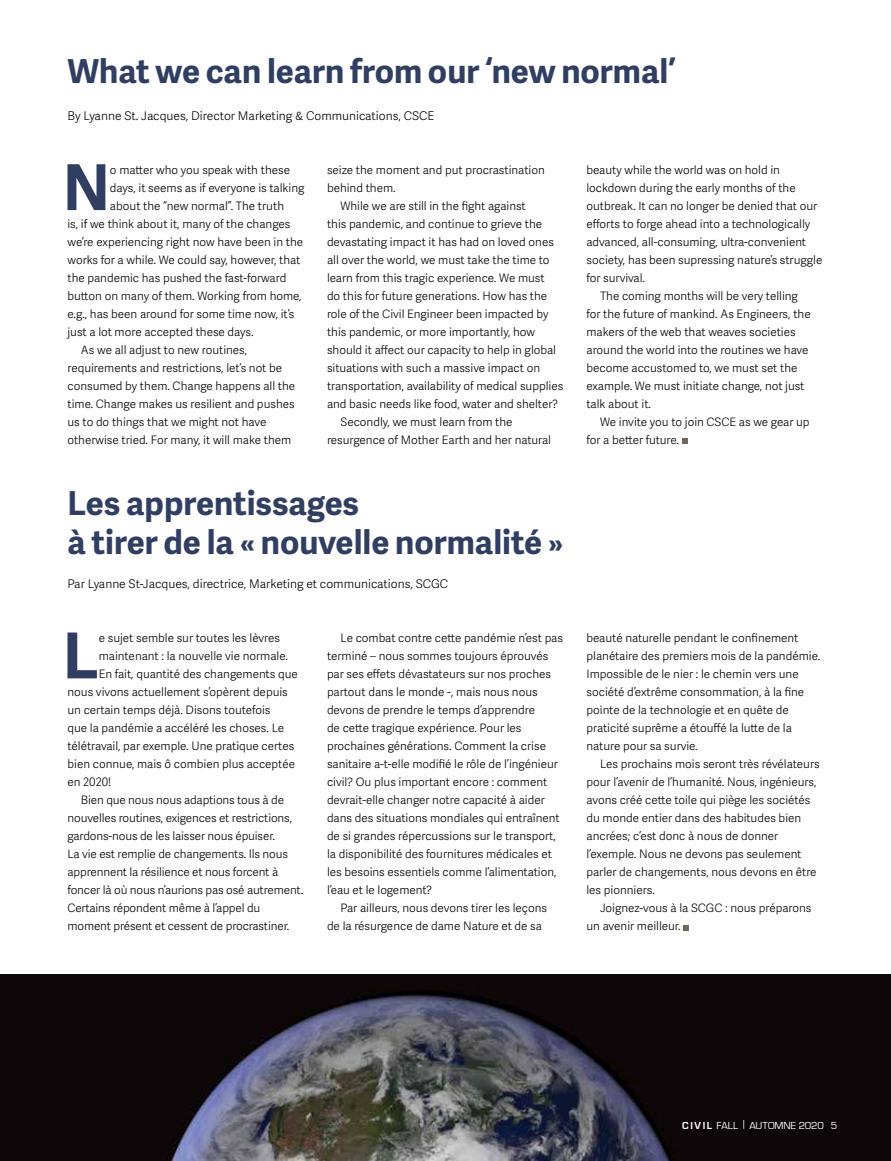
<style>
.page{position:relative;width:891px;height:1161px;background:#fff}
.page>*{position:absolute;margin:0;border:0;box-sizing:border-box;transform-origin:0 0}
.t1{font:700 63.3px "Adelle Sans";color:#303e61}
.t2{font:700 33px/39.6px "Adelle Sans";color:#303e61}
.t3{font:300 12px "Adelle Sans";color:#000}
.t4{font:300 11.7px/18px "Adelle Sans";color:#000}
.t5{font:10.5px "Eurostile";letter-spacing:-.005em;color:#fff}
.s1{font-weight:700}
</style>
<div class="page">
<svg style="left:682px;top:438px;width:5px;height:6px"></svg>
<svg style="left:683px;top:925px;width:6px;height:5px"></svg>
<img style="left:0;top:975px;width:891px;height:186px">
<h2 class="t2" style="left:68px;top:50px;width:610px">What we can learn from our ‘new normal’</h2>
<p class="t3" style="left:68px;top:107px;width:368px">By Lyanne St. Jacques, Director Marketing &amp; Communications, CSCE</p>
<h1 class="t1" style="left:63px;top:141px;width:49px">N</h1>
<p class="t4" style="left:110px;top:161px;width:182px">o matter who you speak with these</p>
<p class="t4" style="left:110px;top:179px;width:196px">days, it seems as if everyone is talking</p>
<p class="t4" style="left:110px;top:197px;width:176px">about the “new normal”. The truth</p>
<p class="t4" style="left:67px;top:215px;width:224px">is, if we think about it, many of the changes</p>
<p class="t4" style="left:67px;top:233px;width:237px">we’re experiencing right now have been in the</p>
<p class="t4" style="left:67px;top:251px;width:234px">works for a while. We could say, however, that</p>
<p class="t4" style="left:67px;top:269px;width:220px">the pandemic has pushed the fast-forward</p>
<p class="t4" style="left:67px;top:287px;width:236px">button on many of them. Working from home,</p>
<p class="t4" style="left:67px;top:305px;width:228px">e.g., has been around for some time now, it’s</p>
<p class="t4" style="left:67px;top:323px;width:188px">just a lot more accepted these days.</p>
<p class="t4" style="left:81px;top:340px;width:168px">As we all adjust to new routines,</p>
<p class="t4" style="left:67px;top:358px;width:216px">requirements and restrictions, let’s not be</p>
<p class="t4" style="left:67px;top:376px;width:229px">consumed by them. Change happens all the</p>
<p class="t4" style="left:67px;top:394px;width:229px">time. Change makes us resilient and pushes</p>
<p class="t4" style="left:67px;top:412px;width:200px">us to do things that we might not have</p>
<p class="t4" style="left:67px;top:430px;width:225px">otherwise tried. For many, it will make them</p>
<p class="t4" style="left:327px;top:161px;width:219px">seize the moment and put procrastination</p>
<p class="t4" style="left:327px;top:179px;width:70px">behind them.</p>
<p class="t4" style="left:340px;top:197px;width:187px">While we are still in the fight against</p>
<p class="t4" style="left:327px;top:215px;width:217px">this pandemic, and continue to grieve the</p>
<p class="t4" style="left:327px;top:233px;width:228px">devastating impact it has had on loved ones</p>
<p class="t4" style="left:327px;top:251px;width:224px">all over the world, we must take the time to</p>
<p class="t4" style="left:327px;top:269px;width:219px">learn from this tragic experience. We must</p>
<p class="t4" style="left:327px;top:287px;width:222px">do this for future generations. How has the</p>
<p class="t4" style="left:327px;top:305px;width:223px">role of the Civil Engineer been impacted by</p>
<p class="t4" style="left:327px;top:323px;width:210px">this pandemic, or more importantly, how</p>
<p class="t4" style="left:327px;top:340px;width:231px">should it affect our capacity to help in global</p>
<p class="t4" style="left:327px;top:358px;width:215px">situations with such a massive impact on</p>
<p class="t4" style="left:327px;top:376px;width:238px">transportation, availability of medical supplies</p>
<p class="t4" style="left:327px;top:394px;width:233px">and basic needs like food, water and shelter?</p>
<p class="t4" style="left:340px;top:412px;width:174px">Secondly, we must learn from the</p>
<p class="t4" style="left:327px;top:430px;width:226px">resurgence of Mother Earth and her natural</p>
<h2 class="t2" style="left:68px;top:482px;width:497px">Les apprentissages<br>à tirer de la « nouvelle normalité »</h2>
<p class="t3" style="left:68px;top:575px;width:382px">Par Lyanne St-Jacques, directrice, Marketing et communications, SCGC</p>
<h1 class="t1" style="left:63px;top:609px;width:37px">L</h1>
<p class="t4" style="left:99px;top:629px;width:183px">e sujet semble sur toutes les lèvres</p>
<p class="t4" style="left:99px;top:647px;width:191px">maintenant : la nouvelle vie normale.</p>
<p class="t4" style="left:99px;top:665px;width:201px">En fait, quantité des changements que</p>
<p class="t4" style="left:67px;top:683px;width:222px">nous vivons actuellement s’opèrent depuis</p>
<p class="t4" style="left:67px;top:701px;width:205px">un certain temps déjà. Disons toutefois</p>
<p class="t4" style="left:67px;top:719px;width:218px">que la pandémie a accéléré les choses. Le</p>
<p class="t4" style="left:67px;top:737px;width:228px">télétravail, par exemple. Une pratique certes</p>
<p class="t4" style="left:67px;top:755px;width:229px">bien connue, mais ô combien plus acceptée</p>
<p class="t4" style="left:67px;top:773px;width:45px">en 2020!</p>
<p class="t4" style="left:81px;top:791px;width:205px">Bien que nous nous adaptions tous à de</p>
<p class="t4" style="left:67px;top:809px;width:226px">nouvelles routines, exigences et restrictions,</p>
<p class="t4" style="left:67px;top:827px;width:209px">gardons-nous de les laisser nous épuiser.</p>
<p class="t4" style="left:67px;top:845px;width:222px">La vie est remplie de changements. Ils nous</p>
<p class="t4" style="left:67px;top:863px;width:212px">apprennent la résilience et nous forcent à</p>
<p class="t4" style="left:67px;top:881px;width:237px">foncer là où nous n’aurions pas osé autrement.</p>
<p class="t4" style="left:67px;top:899px;width:194px">Certains répondent même à l’appel du</p>
<p class="t4" style="left:67px;top:917px;width:223px">moment présent et cessent de procrastiner.</p>
<p class="t4" style="left:327px;top:629px;width:238px;text-indent:13px">Le combat contre cette pandémie n’est pas terminé – nous sommes toujours éprouvés par ses effets dévastateurs sur nos proches partout dans le monde -, mais nous nous devons de prendre le temps d’apprendre<br>de cette tragique expérience. Pour les prochaines générations. Comment la crise sanitaire a-t-elle modifié le rôle de l’ingénieur civil? Ou plus important encore : comment devrait-elle changer notre capacité à aider dans des situations mondiales qui entraînent de si grandes répercussions sur le transport, la disponibilité des fournitures médicales et les besoins essentiels comme l’alimentation, l’eau et le logement?</p>
<p class="t4" style="left:327px;top:899px;width:222px;text-indent:13px">Par ailleurs, nous devons tirer les leçons de la résurgence de dame Nature et de sa</p>
<p class="t4" style="left:587px;top:160px;width:195px">beauty while the world was on hold in</p>
<p class="t4" style="left:587px;top:178px;width:211px">lockdown during the early months of the</p>
<p class="t4" style="left:587px;top:196px;width:232px">outbreak. It can no longer be denied that our</p>
<p class="t4" style="left:587px;top:214px;width:225px">efforts to forge ahead into a technologically</p>
<p class="t4" style="left:587px;top:232px;width:221px">advanced, all-consuming, ultra-convenient</p>
<p class="t4" style="left:587px;top:250px;width:237px">society, has been supressing nature’s struggle</p>
<p class="t4" style="left:587px;top:268px;width:60px">for survival.</p>
<p class="t4" style="left:600px;top:286px;width:200px">The coming months will be very telling</p>
<p class="t4" style="left:587px;top:304px;width:226px">for the future of mankind. As Engineers, the</p>
<p class="t4" style="left:587px;top:322px;width:211px">makers of the web that weaves societies</p>
<p class="t4" style="left:587px;top:340px;width:224px">around the world into the routines we have</p>
<p class="t4" style="left:587px;top:358px;width:213px">become accustomed to, we must set the</p>
<p class="t4" style="left:587px;top:376px;width:220px">example. We must initiate change, not just</p>
<p class="t4" style="left:587px;top:394px;width:66px">talk about it.</p>
<p class="t4" style="left:600px;top:412px;width:211px">We invite you to join CSCE as we gear up</p>
<p class="t4" style="left:587px;top:430px;width:94px">for a better future.</p>
<p class="t4" style="left:587px;top:629px;width:235px">beauté naturelle pendant le confinement planétaire des premiers mois de la pandémie.<br>Impossible de le nier : le chemin vers une société d’extrême consommation, à la fine pointe de la technologie et en quête de praticité suprême a étouffé la lutte de la nature pour sa survie.</p>
<p class="t4" style="left:587px;top:755px;width:235px;text-indent:13px">Les prochains mois seront très révélateurs pour l’avenir de l’humanité. Nous, ingénieurs, avons créé cette toile qui piège les sociétés du monde entier dans des habitudes bien ancrées; c’est donc à nous de donner l’exemple. Nous ne devons pas seulement parler de changements, nous devons en être les pionniers.</p>
<p class="t4" style="left:587px;top:899px;width:227px;text-indent:13px">Joignez-vous à la SCGC : nous préparons un avenir meilleur.</p>
<p class="t5" style="left:682px;top:1119px;width:157px"><span class="s1">CIVIL</span> FALL | AUTOMNE 2020 5</p>
</div>
